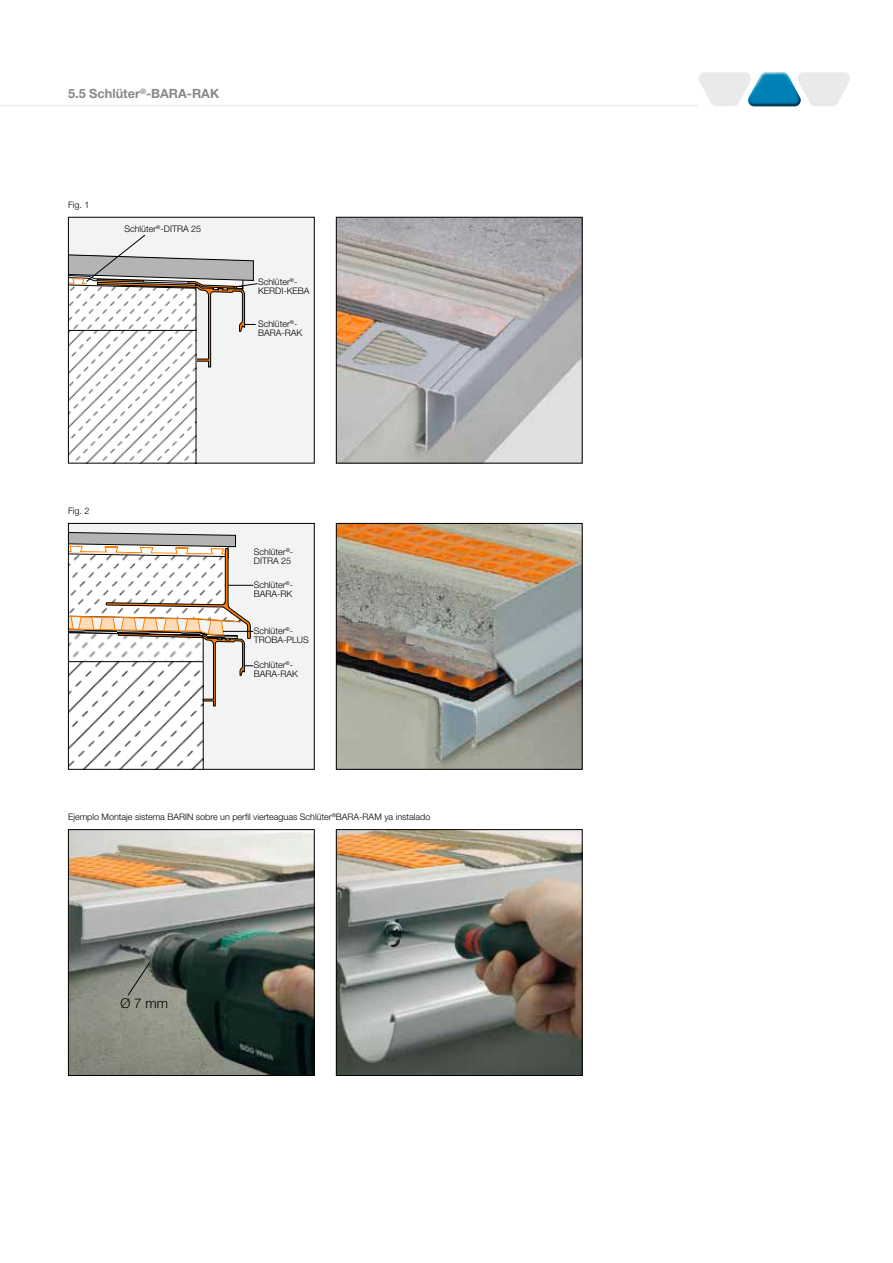
<style>
.page{position:relative;width:893px;height:1263px;background:#fff}
.page>*{position:absolute;margin:0;border:0;box-sizing:border-box;transform-origin:0 0}
.t1{font:300 13.5px "Helvetica Neue LT Pro";color:#000}
.t2{font:700 12.75px "Helvetica Neue LT Pro";color:#87898b}
.t3{font:300 9px/9px "Helvetica Neue LT Pro";color:#000}
</style>
<div class="page">
<hr style="left:0;top:105px;width:699px;height:1px;background:#e9eaea">
<svg style="left:699px;top:72px;width:151px;height:34px"></svg>
<div style="left:68px;top:217px;width:246px;height:246px;background:#f2f3f3"></div>
<div style="left:68px;top:523px;width:246px;height:246px;background:#f2f3f3"></div>
<div style="left:68px;top:523px;width:247px;height:247px;border:1px solid #000"></div>
<svg style="left:68px;top:235px;width:190px;height:228px"></svg>
<svg style="left:68px;top:531px;width:185px;height:238px"></svg>
<hr style="left:223px;top:631px;width:30px;height:1px;background:#000">
<img style="left:338px;top:525px;width:243px;height:243px">
<div style="left:336px;top:523px;width:247px;height:247px;border:1px solid #000"></div>
<img style="left:70px;top:831px;width:243px;height:243px">
<div style="left:68px;top:829px;width:247px;height:247px;border:1px solid #000"></div>
<img style="left:338px;top:831px;width:243px;height:243px">
<div style="left:336px;top:829px;width:247px;height:247px;border:1px solid #000"></div>
<svg style="left:127px;top:962px;width:23px;height:34px"></svg>
<img style="left:338px;top:219px;width:243px;height:242px">
<div style="left:336px;top:217px;width:247px;height:246px;border:1px solid #000"></div>
<h2 class="t2" style="left:68px;top:86px;width:153px">5.5 Schlüter<sup>®</sup>-BARA-RAK</h2>
<p class="t3" style="left:68px;top:200px;width:23px">Fig. 1</p>
<p class="t3" style="left:124px;top:224px;width:78px">Schlüter<sup>®</sup>-DITRA 25</p>
<p class="t3" style="left:258px;top:277px;width:53px">Schlüter<sup>®</sup>-<br>KERDI-KEBA</p>
<p class="t3" style="left:258px;top:319px;width:46px">Schlüter<sup>®</sup>-<br>BARA-RAK</p>
<p class="t3" style="left:68px;top:506px;width:23px">Fig. 2</p>
<p class="t3" style="left:254px;top:547px;width:41px">Schlüter<sup>®</sup>-<br>DITRA 25</p>
<p class="t3" style="left:254px;top:580px;width:41px">Schlüter<sup>®</sup>-<br>BARA-RK</p>
<p class="t3" style="left:254px;top:626px;width:57px">Schlüter<sup>®</sup>-<br>TROBA-PLUS</p>
<p class="t3" style="left:254px;top:660px;width:46px">Schlüter<sup>®</sup>-<br>BARA-RAK</p>
<p class="t3" style="left:68px;top:812px;width:364px">Ejemplo Montaje sistema BARIN sobre un perfil vierteaguas Schlüter<sup>®</sup>BARA-RAM ya instalado</p>
<h1 class="t1" style="left:120px;top:995px;width:49px">Ø 7 mm</h1>
</div>
